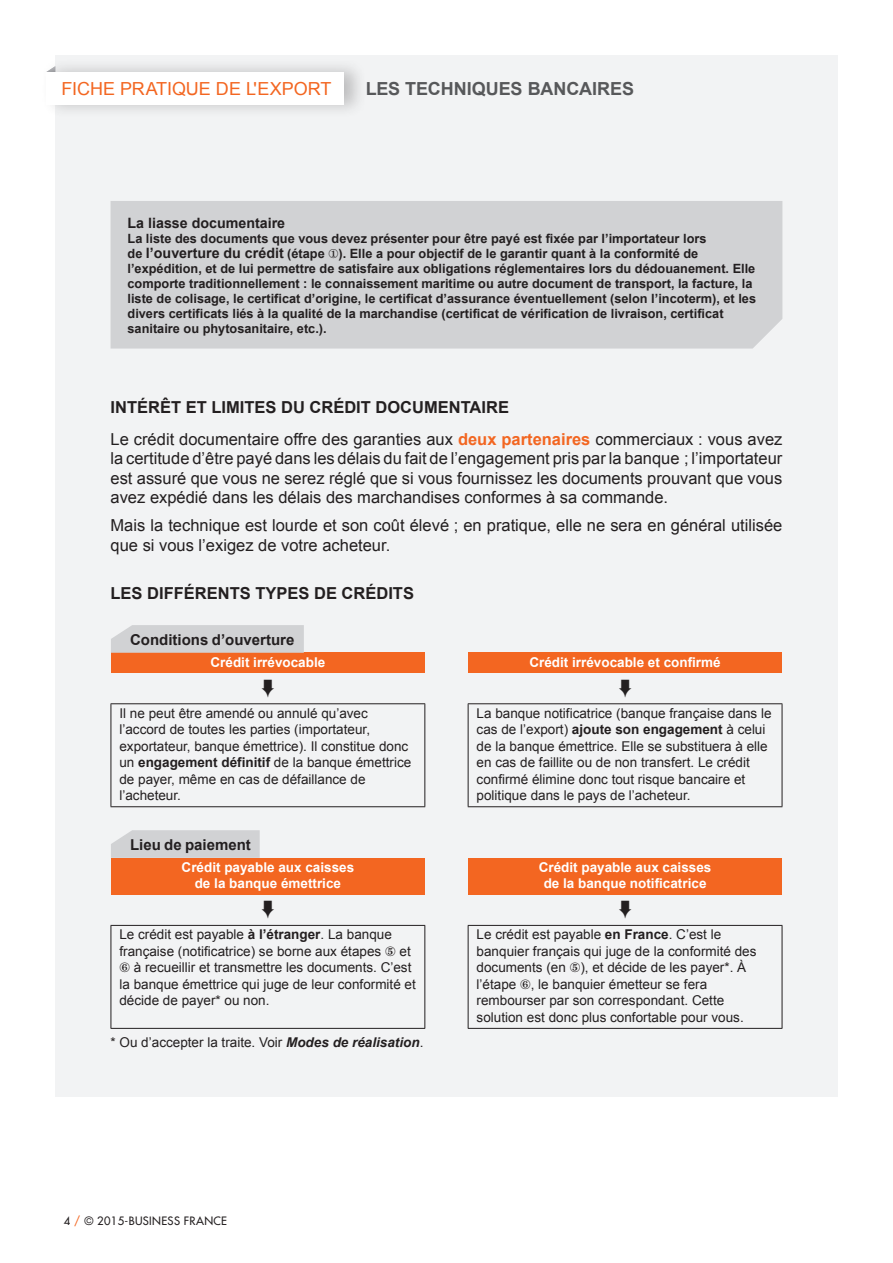
<style>
.page{position:relative;width:893px;height:1263px;background:#fff}
.page>*{position:absolute;margin:0;border:0;box-sizing:border-box;transform-origin:0 0}
.t1{font:18px "Arial";letter-spacing:-.005em;color:#f36621}
.t2{font:700 18px "Arial";letter-spacing:-.005em;color:#57585a}
.t3{font:16.5px/19.5px "Arial";color:#231f20}
.t4{font:700 16.5px "Arial";color:#231f20}
.t5{font:700 15px "Arial";color:#231f20}
.t6{font:700 14.25px "Arial";color:#231f20}
.t7{font:13.5px/16.5px "Arial";color:#231f20}
.t8{font:700 13.5px/16.5px "Arial";color:#fff;text-align:center}
.t9{font:700 12.75px/15px "Arial";color:#231f20}
.t10{font:500 11.25px "Futura Std";letter-spacing:.03em;color:#231f20}
.s1{font-size:14.25px}
.s2{font-weight:700}
.s3{font-weight:700;color:#f36621}
.s4{font-weight:700;font-style:italic}
.s5{color:#f36621}
</style>
<div class="page">
<div style="left:55px;top:55px;width:783px;height:1042px;background:#f2f3f4"></div>
<div style="left:41px;top:58px;width:326px;height:61px;background:#231f20;opacity:.25"></div>
<div style="left:47px;top:72px;width:297px;height:32px;background:#fff"></div>
<div style="left:111px;top:201px;width:671px;height:148px;background:#d1d2d4"></div>
<div style="left:111px;top:653px;width:314px;height:20px;background:#f36621"></div>
<hr style="left:111px;top:703px;width:314px;height:1px;background:#231f20">
<hr style="left:111px;top:704px;width:1px;height:102px;background:#231f20">
<hr style="left:424px;top:704px;width:1px;height:102px;background:#231f20">
<hr style="left:111px;top:806px;width:314px;height:1px;background:#231f20">
<div style="left:111px;top:625px;width:193px;height:28px;background:#d1d2d4"></div>
<div style="left:468px;top:653px;width:314px;height:20px;background:#f36621"></div>
<hr style="left:468px;top:703px;width:314px;height:1px;background:#231f20">
<hr style="left:468px;top:704px;width:1px;height:102px;background:#231f20">
<hr style="left:782px;top:704px;width:1px;height:102px;background:#231f20">
<hr style="left:468px;top:806px;width:314px;height:1px;background:#231f20">
<div style="left:111px;top:858px;width:314px;height:37px;background:#f36621"></div>
<hr style="left:111px;top:925px;width:314px;height:1px;background:#231f20">
<hr style="left:111px;top:926px;width:1px;height:102px;background:#231f20">
<hr style="left:424px;top:926px;width:1px;height:102px;background:#231f20">
<hr style="left:111px;top:1028px;width:314px;height:1px;background:#231f20">
<div style="left:111px;top:830px;width:149px;height:28px;background:#d1d2d4"></div>
<div style="left:468px;top:858px;width:314px;height:37px;background:#f36621"></div>
<hr style="left:468px;top:925px;width:314px;height:1px;background:#231f20">
<hr style="left:468px;top:926px;width:1px;height:102px;background:#231f20">
<hr style="left:782px;top:926px;width:1px;height:102px;background:#231f20">
<hr style="left:468px;top:1028px;width:314px;height:1px;background:#231f20">
<h1 class="t1" style="left:62px;top:79px;width:271px">FICHE PRATIQUE DE L'EXPORT</h1>
<h1 class="t2" style="left:366px;top:79px;width:213px">Les techniques bancair</h1>
<h1 class="t2" style="left:610px;top:79px;width:23px">es</h1>
<p class="t6" style="left:128px;top:215px;width:159px">La liasse documentaire</p>
<p class="t9" style="left:128px;top:231px;width:630px">La liste des documents que vous devez présenter pour être payé est fixée par l’importateur lors<br>de <span class="s1">l’ouverture du crédit</span> (étape ①). Elle a pour objectif de le garantir quant à la conformité de l’expédition, et de lui permettre de satisfaire aux obligations réglementaires lors du dédouanement. Elle comporte traditionnellement : le connaissement maritime ou autre document de transport, la facture, la liste de colisage, le certificat d’origine, le certificat d’assurance éventuellement (selon l’incoterm), et les divers certificats liés à la qualité de la marchandise (certificat de vérification de livraison, certificat sanitaire ou phytosanitaire, etc.).</p>
<p class="t4" style="left:111px;top:397px;width:339px">INTÉRÊT ET LIMITES DU CRÉDIT DOCUMENT</p>
<p class="t3" style="left:111px;top:391px;width:673px;line-height:32.2px;text-indent:359px"><span class="s2">AIRE<br></span>Le crédit documentaire offre des garanties aux <span class="s3">deux partenaires</span> commerciaux : vous avez</p>
<p class="t3" style="left:111px;top:449px;width:673px;text-align:justify">la certitude d’être payé dans les délais du fait de l’engagement pris par la banque ; l’importateur est assuré que vous ne serez réglé que si vous fournissez les documents prouvant que vous avez expédié dans les délais des marchandises conformes à sa commande.</p>
<p class="t3" style="left:111px;top:516px;width:673px">Mais la technique est lourde et son coût élevé ; en pratique, elle ne sera en général utilisée que si vous l’exigez de votre acheteur.</p>
<p class="t4" style="left:111px;top:584px;width:108px">LES DIFFÉRENT</p>
<p class="t4" style="left:240px;top:584px;width:176px">S TYPES DE CRÉDITS</p>
<p class="t5" style="left:130px;top:631px;width:166px">Conditions d’ouverture</p>
<p class="t8" style="left:210px;top:654px;width:116px">Crédit irrévocable</p>
<p class="t7" style="left:119px;top:705px;width:293px">Il ne peut être amendé ou annulé qu’avec l’accord de toutes les parties (importateur, exportateur, banque émettrice). Il constitue donc un <span class="s2">engagement définitif</span> de la banque émettrice de payer, même en cas de défaillance de l’acheteur.</p>
<p class="t5" style="left:130px;top:836px;width:122px">Lieu de paiement</p>
<p class="t8" style="left:182px;top:859px;width:174px">Crédit payable aux caisses de la banque émettrice</p>
<p class="t7" style="left:119px;top:926px;width:298px">Le crédit est payable <span class="s2">à l’étranger</span>. La banque française (notificatrice) se borne aux étapes ⑤ et ⑥ à recueillir et transmettre les documents. C’est la banque émettrice qui juge de leur conformité et décide de payer* ou non.</p>
<p class="t7" style="left:111px;top:1034px;width:314px">* Ou d’accepter la traite. Voir <span class="s4">Modes de réalisation</span>.</p>
<p class="t8" style="left:529px;top:654px;width:193px">Crédit irrévocable et confirmé</p>
<p class="t7" style="left:477px;top:705px;width:296px">La banque notificatrice (banque française dans le cas de l’export) <span class="s2">ajoute son engagement</span> à celui de la banque émettrice. Elle se substituera à elle en cas de faillite ou de non transfert. Le crédit confirmé élimine donc tout risque bancaire et politique dans le pays de l’acheteur.</p>
<p class="t8" style="left:539px;top:859px;width:174px">Crédit payable aux caisses de la banque notificatrice</p>
<p class="t7" style="left:477px;top:926px;width:281px">Le crédit est payable <span class="s2">en France</span>. C’est le banquier français qui juge de la conformité des documents (en ⑤), et décide de les payer*. À l’étape ⑥, le banquier émetteur se fera rembourser par son correspondant. Cette solution est donc plus confortable pour vous.</p>
<p class="t10" style="left:64px;top:1214px;width:165px">4 <span class="s5">/</span> © 2015-BUSINESS FRANCE</p>
</div>
